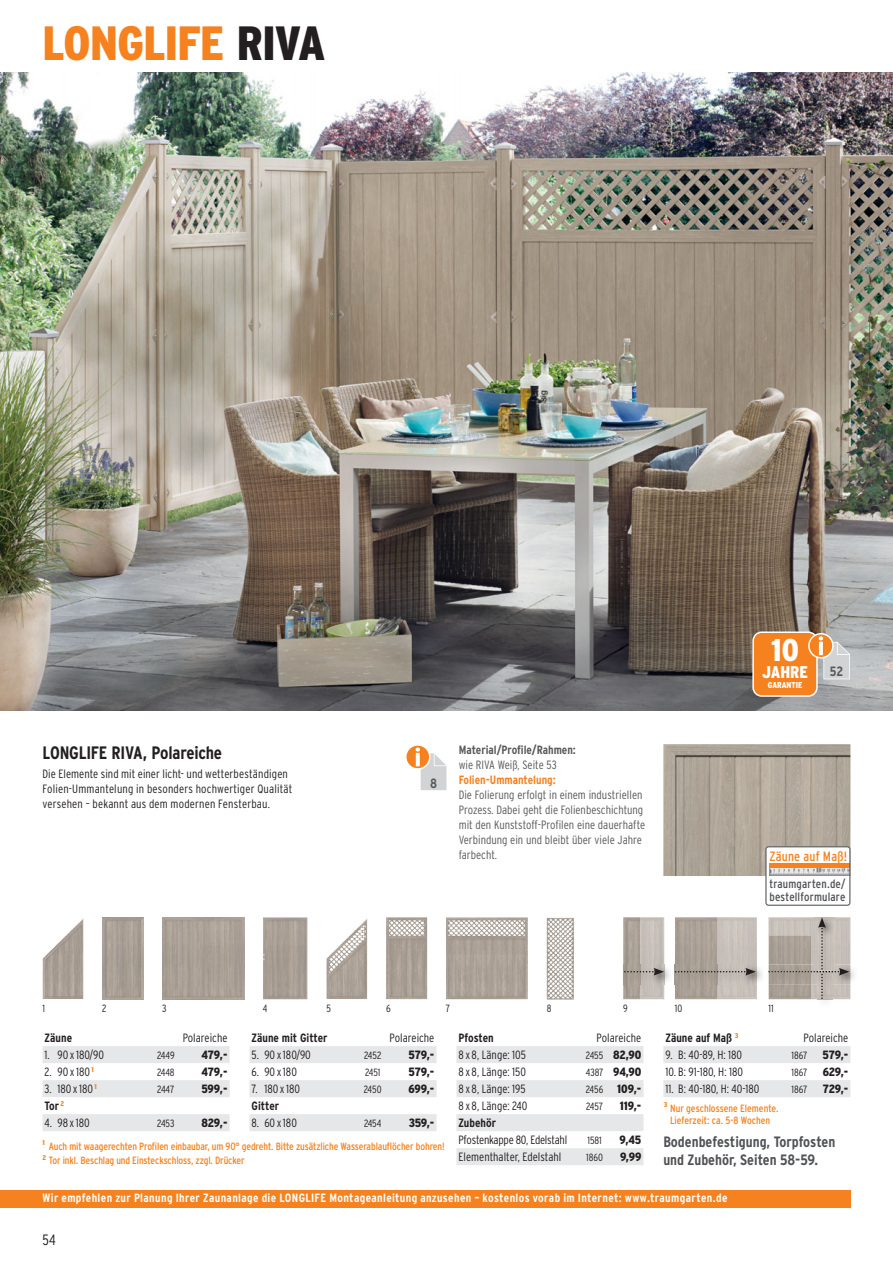
<style>
.page{position:relative;width:893px;height:1263px;background:#fff}
.page>*{position:absolute;margin:0;border:0;box-sizing:border-box;transform-origin:0 0}
.t1{font:900 condensed 48px "Interstate";letter-spacing:-.02em;color:#f5821f}
.t2{font:900 condensed 31.5px "Interstate";color:#fff}
.t3{font:700 condensed 18px "Interstate";letter-spacing:-.015em;color:#231f20}
.t4{font:900 condensed 16.95px "Interstate";color:#fff}
.t5{font:700 condensed 15px/18px "Interstate";color:#505255}
.t6{font:300 condensed 15px "Interstate";color:#231f20}
.t7{font:condensed 13.5px "Interstate";letter-spacing:.015em;color:#f5821f}
.t8{font:700 condensed 13.5px "Interstate";color:#58595b}
.t9{font:300 condensed 12px/15px "Interstate";color:#231f20}
.t10{font:300 condensed 12px/15px "Interstate";color:#58595b}
.t11{font:700 condensed 12px "Interstate";letter-spacing:.03em;color:#fff}
.t12{font:900 condensed 12px "Interstate";letter-spacing:-.015em;color:#231f20}
.t13{font:700 condensed 12px "Interstate";color:#231f20}
.t14{font:condensed 12px/13.5px "Interstate";letter-spacing:.015em;color:#505255}
.t15{font:700 condensed 12px "Interstate";color:#58595b}
.t16{font:300 condensed 12px "Interstate";letter-spacing:-.02em;color:#231f20}
.t17{font:700 condensed 12px "Interstate";color:#f5821f}
.t18{font:condensed 10.5px/13.6px "Interstate";letter-spacing:-.01em;color:#f5821f}
.t19{font:300 condensed 10.5px "Interstate";letter-spacing:-.01em;color:#231f20}
.t20{font:900 condensed 8.4px "Interstate";color:#fff}
.t21{font:900 condensed 7.05px "Interstate";color:#f5821f}
.s1{color:#231f20}
.s2{font-weight:300;font-size:10.5px}
</style>
<div class="page">
<svg style="left:663px;top:1046px;width:187px;height:51px"></svg>
<img style="left:0;top:72px;width:893px;height:638px">
<div style="left:0;top:1191px;width:850px;height:17px;background:#f5821f"></div>
<img style="left:663px;top:744px;width:187px;height:132px">
<img style="left:43px;top:926px;width:33px;height:73px">
<img style="left:102px;top:917px;width:41px;height:82px">
<img style="left:162px;top:917px;width:82px;height:82px">
<img style="left:326px;top:925px;width:34px;height:74px">
<img style="left:386px;top:917px;width:41px;height:82px">
<img style="left:446px;top:931px;width:1px;height:68px">
<img style="left:263px;top:917px;width:45px;height:82px">
<svg style="left:43px;top:1046px;width:187px;height:85px"></svg>
<svg style="left:456px;top:1046px;width:187px;height:119px"></svg>
<svg style="left:249px;top:1046px;width:188px;height:85px"></svg>
<img style="left:640px;top:917px;width:24px;height:82px">
<img style="left:623px;top:917px;width:17px;height:82px">
<img style="left:664px;top:965px;width:98px;height:20px">
<img style="left:623px;top:965px;width:41px;height:20px">
<svg style="left:624px;top:968px;width:40px;height:7px"></svg>
<div style="left:717px;top:917px;width:40px;height:82px;background:#c8c1ba"></div>
<img style="left:675px;top:917px;width:42px;height:82px">
<img style="left:756px;top:965px;width:1px;height:20px">
<svg style="left:672px;top:965px;width:84px;height:20px"></svg>
<img style="left:849px;top:965px;width:6px;height:20px">
<img style="left:818px;top:999px;width:14px;height:3px">
<svg style="left:768px;top:917px;width:81px;height:82px"></svg>
<svg style="left:765px;top:846px;width:85px;height:60px"></svg>
<svg style="left:406px;top:745px;width:40px;height:45px"></svg>
<svg style="left:416px;top:753px;width:4px;height:13px"></svg>
<svg style="left:752px;top:631px;width:98px;height:66px"></svg>
<svg style="left:819px;top:642px;width:4px;height:13px"></svg>
<h1 class="t1" style="left:43px;top:25px;width:285px">LONGLIFE <span class="s1">RIVA</span></h1>
<h3 class="t3" style="left:43px;top:746px;width:181px">LONGLIFE RIVA, Polareiche</h3>
<p class="t9" style="left:43px;top:767px;width:251px">Die Elemente sind mit einer licht- und wetterbeständigen<br>Folien-Ummantelung in besonders hochwertiger Qualität versehen – bekannt aus dem modernen Fensterbau.</p>
<p class="t8" style="left:430px;top:778px;width:8px">8</p>
<p class="t15" style="left:459px;top:745px;width:119px">Material/Profile/Rahmen:</p>
<p class="t10" style="left:459px;top:758px;width:99px">wie RIVA Weiß, Seite 53</p>
<p class="t17" style="left:459px;top:775px;width:99px">Folien-Ummantelung:</p>
<p class="t10" style="left:459px;top:788px;width:188px">Die Folierung erfolgt in einem industriellen Prozess. Dabei geht die Folienbeschichtung mit den Kunststoff-Profilen eine dauerhafte Verbindung ein und bleibt über viele Jahre farbecht.</p>
<h2 class="t2" style="left:771px;top:638px;width:29px">10</h2>
<h3 class="t4" style="left:762px;top:666px;width:47px">JAHRE</h3>
<p class="t20" style="left:768px;top:682px;width:36px">GARANTIE</p>
<p class="t8" style="left:830px;top:667px;width:15px">52</p>
<p class="t7" style="left:769px;top:852px;width:79px">Zäune auf Maß!</p>
<p class="t14" style="left:769px;top:878px;width:78px">traumgarten.de/ bestellformulare</p>
<p class="t19" style="left:43px;top:1004px;width:4px">1</p>
<p class="t19" style="left:102px;top:1004px;width:6px">2</p>
<p class="t19" style="left:162px;top:1004px;width:6px">3</p>
<p class="t19" style="left:263px;top:1004px;width:6px">4</p>
<p class="t19" style="left:326px;top:1004px;width:6px">5</p>
<p class="t19" style="left:386px;top:1004px;width:6px">6</p>
<p class="t19" style="left:446px;top:1004px;width:6px">7</p>
<p class="t19" style="left:547px;top:1004px;width:6px">8</p>
<p class="t19" style="left:623px;top:1004px;width:6px">9</p>
<p class="t19" style="left:675px;top:1004px;width:9px">10</p>
<p class="t19" style="left:768px;top:1004px;width:7px">11</p>
<p class="t13" style="left:45px;top:1033px;width:29px">Zäune</p>
<p class="t9" style="left:183px;top:1031px;width:46px">Polareiche</p>
<p class="t9" style="left:45px;top:1048px;width:61px">1. 90 x 180/90</p>
<p class="t19" style="left:157px;top:1051px;width:19px">2449</p>
<p class="t12" style="left:201px;top:1050px;width:28px">479,-</p>
<p class="t9" style="left:45px;top:1065px;width:51px">2. 90 x 180 <sup>1</sup></p>
<p class="t19" style="left:157px;top:1068px;width:19px">2448</p>
<p class="t12" style="left:201px;top:1067px;width:28px">479,-</p>
<p class="t9" style="left:45px;top:1082px;width:54px">3. 180 x 180 <sup>1</sup></p>
<p class="t19" style="left:157px;top:1085px;width:19px">2447</p>
<p class="t12" style="left:201px;top:1084px;width:28px">599,-</p>
<p class="t13" style="left:45px;top:1101px;width:21px">Tor <sup>2</sup></p>
<p class="t9" style="left:45px;top:1116px;width:47px">4. 98 x 180</p>
<p class="t19" style="left:157px;top:1119px;width:19px">2453</p>
<p class="t12" style="left:202px;top:1118px;width:27px">829,-</p>
<p class="t13" style="left:252px;top:1033px;width:78px">Zäune mit Gitter</p>
<p class="t9" style="left:390px;top:1031px;width:46px">Polareiche</p>
<p class="t9" style="left:252px;top:1048px;width:61px">5. 90 x 180/90</p>
<p class="t19" style="left:364px;top:1051px;width:19px">2452</p>
<p class="t12" style="left:409px;top:1050px;width:27px">579,-</p>
<p class="t9" style="left:252px;top:1065px;width:47px">6. 90 x 180</p>
<p class="t19" style="left:365px;top:1068px;width:17px">2451</p>
<p class="t12" style="left:409px;top:1067px;width:27px">579,-</p>
<p class="t9" style="left:252px;top:1082px;width:50px">7. 180 x 180</p>
<p class="t19" style="left:364px;top:1085px;width:19px">2450</p>
<p class="t12" style="left:408px;top:1084px;width:27px">699,-</p>
<p class="t13" style="left:252px;top:1101px;width:29px">Gitter</p>
<p class="t9" style="left:252px;top:1116px;width:47px">8. 60 x 180</p>
<p class="t19" style="left:364px;top:1119px;width:19px">2454</p>
<p class="t12" style="left:409px;top:1118px;width:27px">359,-</p>
<p class="t21" style="left:43px;top:1140px;width:4px">1</p>
<p class="t18" style="left:43px;top:1140px;width:404px;text-indent:6px">Auch mit waagerechten Profilen einbaubar, um 90° gedreht. Bitte zusätzliche Wasserablauflöcher bohren!<br><sup>2</sup> Tor inkl. Beschlag und Einsteckschloss, zzgl. Drücker</p>
<p class="t13" style="left:459px;top:1033px;width:37px">Pfosten</p>
<p class="t9" style="left:597px;top:1031px;width:46px">Polareiche</p>
<p class="t9" style="left:459px;top:1048px;width:69px">8 x 8, Länge: 105</p>
<p class="t12" style="left:586px;top:1050px;width:57px"><span class="s2">2455</span> 82,90</p>
<p class="t9" style="left:459px;top:1065px;width:69px">8 x 8, Länge: 150</p>
<p class="t12" style="left:586px;top:1067px;width:57px"><span class="s2">4387</span> 94,90</p>
<p class="t9" style="left:459px;top:1082px;width:69px">8 x 8, Länge: 195</p>
<p class="t12" style="left:586px;top:1084px;width:57px"><span class="s2">2456</span> 109,-</p>
<p class="t9" style="left:459px;top:1099px;width:70px">8 x 8, Länge: 240</p>
<p class="t19" style="left:586px;top:1102px;width:18px">2457</p>
<p class="t12" style="left:620px;top:1101px;width:23px">119,-</p>
<p class="t13" style="left:459px;top:1118px;width:39px">Zubehör</p>
<p class="t16" style="left:459px;top:1135px;width:110px">Pfostenkappe 80, Edelstahl</p>
<p class="t19" style="left:587px;top:1136px;width:16px">1581</p>
<p class="t12" style="left:619px;top:1135px;width:23px">9,45</p>
<p class="t9" style="left:459px;top:1150px;width:104px">Elementhalter, Edelstahl</p>
<p class="t19" style="left:586px;top:1153px;width:18px">1860</p>
<p class="t12" style="left:620px;top:1152px;width:23px">9,99</p>
<p class="t13" style="left:665px;top:1033px;width:75px">Zäune auf Maß <sup>3</sup></p>
<p class="t9" style="left:803px;top:1031px;width:46px">Polareiche</p>
<p class="t9" style="left:665px;top:1048px;width:78px">9. B: 40-89, H: 180</p>
<p class="t19" style="left:791px;top:1051px;width:17px">1867</p>
<p class="t12" style="left:822px;top:1050px;width:27px">579,-</p>
<p class="t9" style="left:665px;top:1065px;width:79px">10. B: 91-180, H: 180</p>
<p class="t19" style="left:791px;top:1068px;width:17px">1867</p>
<p class="t12" style="left:823px;top:1067px;width:27px">629,-</p>
<p class="t9" style="left:665px;top:1082px;width:95px">11. B: 40-180, H: 40-180</p>
<p class="t19" style="left:791px;top:1085px;width:17px">1867</p>
<p class="t12" style="left:823px;top:1084px;width:27px">729,-</p>
<p class="t21" style="left:664px;top:1102px;width:5px">3</p>
<p class="t18" style="left:670px;top:1103px;width:110px;line-height:12px">Nur geschlossene Elemente.<br>Lieferzeit: ca. 5-8 Wochen</p>
<p class="t5" style="left:663px;top:1134px;width:173px">Bodenbefestigung, Torpfosten und Zubehör, Seiten 58-59.</p>
<p class="t11" style="left:43px;top:1194px;width:686px">Wir empfehlen zur Planung Ihrer Zaunanlage die LONGLIFE Montageanleitung anzusehen – kostenlos vorab im Internet: www.traumgarten.de</p>
<p class="t6" style="left:43px;top:1234px;width:15px">54</p>
</div>
